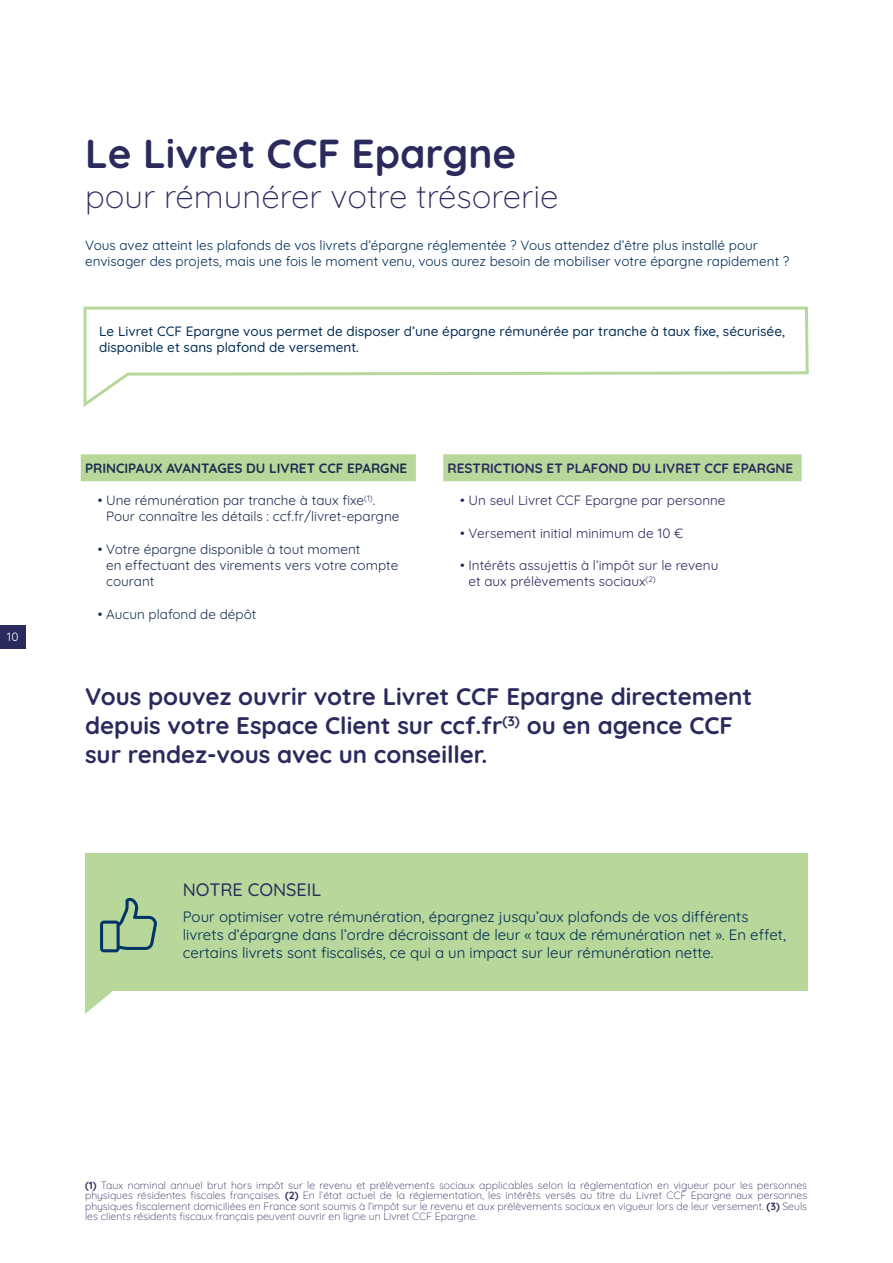
<style>
.page{position:relative;width:893px;height:1263px;background:#fff}
.page>*{position:absolute;margin:0;border:0;box-sizing:border-box;transform-origin:0 0}
.t1{font:700 40.5px "Quicksand";color:#2b2a5d}
.t2{font:300 33px "Quicksand";color:#2b2a5d}
.t3{font:700 24px/28.8px "Quicksand";color:#2b2a5d}
.t4{font:500 18px "Quicksand";color:#2b2a5d}
.t5{font:15px/18px "Quicksand";color:#002b54}
.t6{font:13.5px/16.2px "Quicksand";color:#002b54}
.t7{font:13.5px/16.2px "Quicksand";color:#1a2e4f}
.t8{font:13.5px/16.2px "Quicksand";color:#2b2a5d}
.t9{font:500 13.5px/16.2px "Quicksand";color:#002b54}
.t10{font:700 13.5px "Quicksand";color:#2b2a5d}
.t11{font:700 13.5px "Quicksand";color:#1a2e4f}
.t12{font:12px "Quicksand";color:#fff}
.t13{font:300 10.5px/10.5px "Quicksand";color:#2b2a5d;text-align:justify}
.s1{font-weight:700}
</style>
<div class="page">
<div style="left:0;top:625px;width:26px;height:23px;background:#2b2a5d"></div>
<div style="left:81px;top:454px;width:335px;height:27px;background:#b7d79b"></div>
<svg style="left:83px;top:306px;width:726px;height:101px"></svg>
<div style="left:443px;top:454px;width:359px;height:27px;background:#b7d79b"></div>
<div style="left:85px;top:853px;width:722px;height:138px;background:#b7d79b"></div>
<svg style="left:85px;top:991px;width:28px;height:23px"></svg>
<svg style="left:100px;top:898px;width:57px;height:54px"></svg>
<p class="t12" style="left:7px;top:627px;width:13px">10</p>
<h1 class="t1" style="left:85px;top:122px;width:433px">Le Livret CCF Epargne</h1>
<h2 class="t2" style="left:85px;top:170px;width:475px">pour rémunérer votre trésorerie</h2>
<p class="t6" style="left:85px;top:235px;width:706px">Vous avez atteint les plafonds de vos livrets d’épargne réglementée ? Vous attendez d’être plus installé pour envisager des projets, mais une fois le moment venu, vous aurez besoin de mobiliser votre épargne rapidement ?</p>
<p class="t9" style="left:99px;top:322px;width:687px">Le Livret CCF Epargne vous permet de disposer d’une épargne rémunérée par tranche à taux fixe, sécurisée, disponible et sans plafond de versement.</p>
<p class="t11" style="left:85px;top:457px;width:324px">PRINCIPAUX AVANTAGES DU LIVRET CCF EPARGNE</p>
<p class="t7" style="left:106px;top:491px;width:295px;text-indent:-8px">• Une rémunération par tranche à taux fixe<sup>(1)</sup>.<br>Pour connaître les détails : ccf.fr/livret-epargne</p>
<p class="t7" style="left:106px;top:539px;width:294px;text-indent:-8px">• Votre épargne disponible à tout moment<br>en effectuant des virements vers votre compte courant</p>
<p class="t7" style="left:98px;top:604px;width:160px">• Aucun plafond de dépôt</p>
<p class="t10" style="left:447px;top:457px;width:347px">RESTRICTIONS ET PLAFOND DU LIVRET CCF EPARGNE</p>
<p class="t8" style="left:460px;top:491px;width:267px">• Un seul Livret CCF Epargne par personne</p>
<p class="t8" style="left:460px;top:523px;width:224px">• Versement initial minimum de 10 €</p>
<p class="t8" style="left:469px;top:556px;width:251px;text-indent:-8px">• Intérêts assujettis à l’impôt sur le revenu et aux prélèvements sociaux<sup>(2)</sup></p>
<h3 class="t3" style="left:85px;top:680px;width:669px">Vous pouvez ouvrir votre Livret CCF Epargne directement depuis votre Espace Client sur ccf.fr<sup>(3)</sup> ou en agence CCF sur rendez-vous avec un conseiller.</h3>
<h3 class="t4" style="left:183px;top:875px;width:140px">NOTRE CONSEIL</h3>
<p class="t5" style="left:183px;top:907px;width:605px">Pour optimiser votre rémunération, épargnez jusqu’aux plafonds de vos différents livrets d’épargne dans l’ordre décroissant de leur « taux de rémunération net ». En effet, certains livrets sont fiscalisés, ce qui a un impact sur leur rémunération nette.</p>
<p class="t13" style="left:85px;top:1179px;width:724px"><span class="s1">(1)</span> Taux nominal annuel brut hors impôt sur le revenu et prélèvements sociaux applicables selon la réglementation en vigueur pour les personnes physiques résidentes fiscales françaises. <span class="s1">(2)</span> En l’état actuel de la réglementation, les intérêts versés au titre du Livret CCF Epargne aux personnes physiques fiscalement domiciliées en France sont soumis à l’impôt sur le revenu et aux prélèvements sociaux en vigueur lors de leur versement. <span class="s1">(3)</span> Seuls les clients résidents fiscaux français peuvent ouvrir en ligne un Livret CCF Epargne.</p>
</div>
